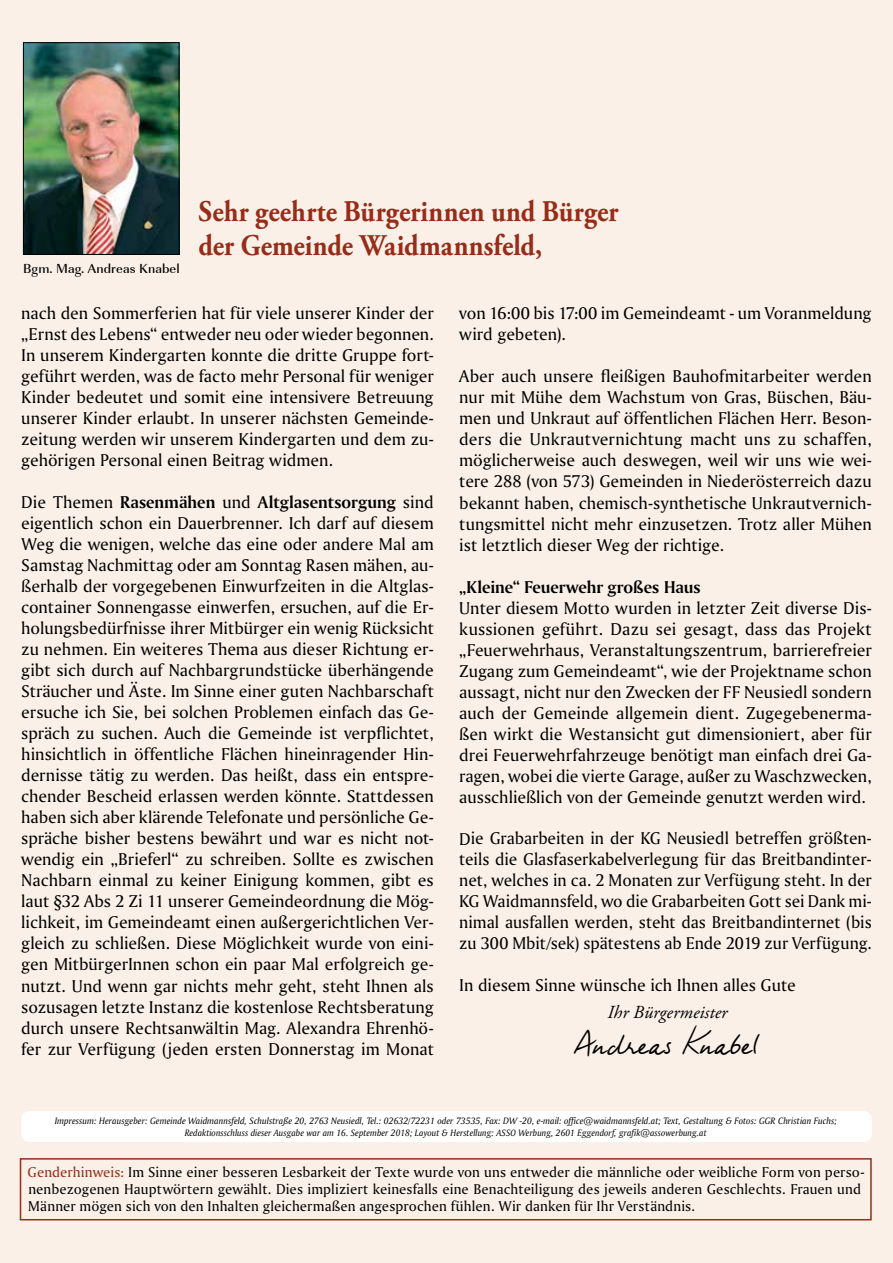
<style>
.page{position:relative;width:893px;height:1263px;background:#faf0e7}
.page>*{position:absolute;margin:0;border:0;box-sizing:border-box;transform-origin:0 0}
.t1{font:31.5px "Fabio Handwriting";letter-spacing:.025em;color:#000}
.t2{font:700 30px/33.9px "Adobe Garamond Pro";color:#972c18;scale:.9 1}
.t3{font:italic 18.3px "Adobe Garamond Pro";letter-spacing:.005em;color:#000}
.t4{font:18px/21px "Amerigo BT Roman A";letter-spacing:-.005em;color:#000;text-align:justify}
.t5{font:18px "Amerigo BT Bold A";letter-spacing:-.005em;color:#000}
.t6{font:15px/16.8px "Amerigo BT Roman A";letter-spacing:.005em;color:#000}
.t7{font:500 13.5px "URW Imperial T";letter-spacing:.01em;color:#000}
.t8{font:9.75px/11.7px "Amerigo BT Italic A";color:#000;text-align:center}
.s1{font-family:"Amerigo BT Roman A"}
.s2{color:#972c18}
</style>
<div class="page">
<img style="left:25px;top:45px;width:152px;height:208px">
<div style="left:23px;top:43px;width:156px;height:212px;border:1px solid #000"></div>
<div style="left:21px;top:1111px;width:851px;height:31px;background:#fff;border-radius:9px"></div>
<div style="left:20px;top:1158px;width:852px;height:62px;border:2px solid #972c18"></div>
<p class="t7" style="left:23px;top:260px;width:158px">Bgm. Mag. Andreas Knabel</p>
<h2 class="t2" style="left:198px;top:195px;width:468px">Sehr geehrte Bürgerinnen und Bürger der Gemeinde Waidmannsfeld,</h2>
<p class="t4" style="left:21px;top:302px;width:414px">nach den Sommerferien hat für viele unserer Kinder der „Ernst des Lebens“ entweder neu oder wieder begonnen.<br>In unserem Kindergarten konnte die dritte Gruppe fort&shy;geführt werden, was de facto mehr Personal für weniger Kinder bedeutet und somit eine intensivere Betreuung unserer Kinder erlaubt. In unserer nächsten Gemeinde&shy;zeitung werden wir unserem Kindergarten und dem zu&shy;gehörigen Personal einen Beitrag widmen.</p>
<p class="t5" style="left:21px;top:491px;width:414px"><span class="s1">Die Themen</span> Rasenmähen <span class="s1">und</span> Altglasentsorgung <span class="s1">sind</span></p>
<p class="t4" style="left:21px;top:512px;width:414px">eigentlich schon ein Dauerbrenner. Ich darf auf diesem Weg die wenigen, welche das eine oder andere Mal am Samstag Nachmittag oder am Sonntag Rasen mähen, au&shy;ßerhalb der vorgegebenen Einwurfzeiten in die Altglas&shy;container Sonnengasse einwerfen, ersuchen, auf die Er&shy;holungsbedürfnisse ihrer Mitbürger ein wenig Rücksicht zu nehmen. Ein weiteres Thema aus dieser Richtung er&shy;gibt sich durch auf Nachbargrundstücke überhängende Sträucher und Äste. Im Sinne einer guten Nachbarschaft ersuche ich Sie, bei solchen Problemen einfach das Ge&shy;spräch zu suchen. Auch die Gemeinde ist verpflichtet, hinsichtlich in öffentliche Flächen hineinragender Hin&shy;dernisse tätig zu werden. Das heißt, dass ein entspre&shy;chender Bescheid erlassen werden könnte. Stattdessen haben sich aber klärende Telefonate und persönliche Ge&shy;spräche bisher bestens bewährt und war es nicht not&shy;wendig ein „Brieferl“ zu schreiben. Sollte es zwischen Nachbarn einmal zu keiner Einigung kommen, gibt es laut §32 Abs 2 Zi 11 unserer Gemeindeordnung die Mög&shy;lichkeit, im Gemeindeamt einen außergerichtlichen Ver&shy;gleich zu schließen. Diese Möglichkeit wurde von eini&shy;gen MitbürgerInnen schon ein paar Mal erfolgreich ge&shy;nutzt. Und wenn gar nichts mehr geht, steht Ihnen als sozusagen letzte Instanz die kostenlose Rechtsberatung durch unsere Rechtsanwältin Mag. Alexandra Ehrenhö&shy;fer zur Verfügung (jeden ersten Donnerstag im Monat</p>
<p class="t4" style="left:459px;top:303px;width:414px">von 16:00 bis 17:00 im Gemeindeamt - um Voranmeldung wird gebeten).</p>
<p class="t4" style="left:459px;top:366px;width:414px">Aber auch unsere fleißigen Bauhofmitarbeiter werden nur mit Mühe dem Wachstum von Gras, Büschen, Bäu&shy;men und Unkraut auf öffentlichen Flächen Herr. Beson&shy;ders die Unkrautvernichtung macht uns zu schaffen, möglicherweise auch deswegen, weil wir uns wie wei&shy;tere 288 (von 573) Gemeinden in Niederösterreich dazu bekannt haben, chemisch-synthetische Unkrautvernich&shy;tungsmittel nicht mehr einzusetzen. Trotz aller Mühen ist letztlich dieser Weg der richtige.</p>
<p class="t5" style="left:459px;top:575px;width:243px">„Kleine“ Feuerwehr großes Haus</p>
<p class="t4" style="left:459px;top:597px;width:414px">Unter diesem Motto wurden in letzter Zeit diverse Dis&shy;kussionen geführt. Dazu sei gesagt, dass das Projekt „Feuerwehrhaus, Veranstaltungszentrum, barrierefreier Zugang zum Gemeindeamt“, wie der Projektname schon aussagt, nicht nur den Zwecken der FF Neusiedl sondern auch der Gemeinde allgemein dient. Zugegebenerma&shy;ßen wirkt die Westansicht gut dimensioniert, aber für drei Feuerwehrfahrzeuge benötigt man einfach drei Ga&shy;ragen, wobei die vierte Garage, außer zu Waschzwecken, ausschließlich von der Gemeinde genutzt werden wird.</p>
<p class="t4" style="left:459px;top:827px;width:414px">Die Grabarbeiten in der KG Neusiedl betreffen größten&shy;teils die Glasfaserkabelverlegung für das Breitbandinter&shy;net, welches in ca. 2 Monaten zur Verfügung steht. In der KG Waidmannsfeld, wo die Grabarbeiten Gott sei Dank mi&shy;nimal ausfallen werden, steht das Breitbandinternet (bis zu 300 Mbit/sek) spätestens ab Ende 2019 zur Verfügung.</p>
<p class="t4" style="left:459px;top:974px;width:338px">In diesem Sinne wünsche ich Ihnen alles Gute</p>
<p class="t3" style="left:608px;top:1002px;width:121px">Ihr Bürgermeister</p>
<h1 class="t1" style="left:574px;top:1025px;width:184px">Andreas Knabel</h1>
<p class="t8" style="left:55px;top:1115px;width:784px">Impressum: Herausgeber: Gemeinde Waidmannsfeld, Schulstraße 20, 2763 Neusiedl, Tel.: 02632/72231 oder 73535, Fax: DW -20, e-mail: office@waidmannsfeld.at; Text, Gestaltung &amp; Fotos: GGR Christian Fuchs;<br>Redaktionsschluss dieser Ausgabe war am 16. September 2018; Layout &amp; Herstellung: ASSO Werbung, 2601 Eggendorf, grafik@assowerbung.at</p>
<p class="t6" style="left:28px;top:1164px;width:838px"><span class="s2">Genderhinweis:</span> Im Sinne einer besseren Lesbarkeit der Texte wurde von uns entweder die männliche oder weibliche Form von perso&shy;nenbezogenen Hauptwörtern gewählt. Dies impliziert keinesfalls eine Benachteiligung des jeweils anderen Geschlechts. Frauen und<br>Männer mögen sich von den Inhalten gleichermaßen angesprochen fühlen. Wir danken für Ihr Verständnis.</p>
</div>
